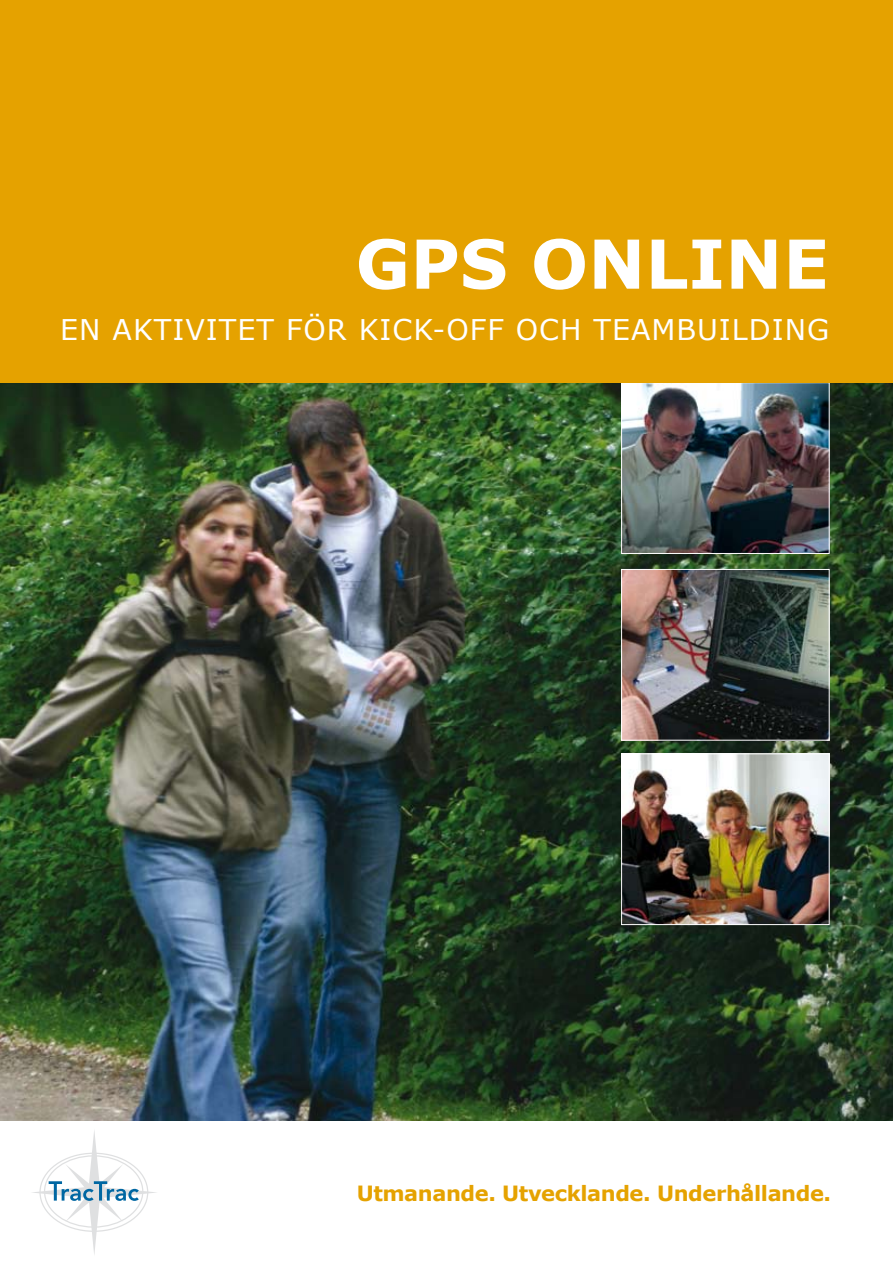
<style>
.page{position:relative;width:893px;height:1263px;background:#fff}
.page>*{position:absolute;margin:0;border:0;box-sizing:border-box;transform-origin:0 0}
.t1{font:700 67.5px "Verdana";color:#fff}
.t2{font:28.5px "Verdana";letter-spacing:.035em;color:#fff}
.t3{font:700 21px "Verdana";letter-spacing:-.02em;color:#e5a200}
</style>
<div class="page">
<img style="left:0;top:383px;width:893px;height:738px">
<img style="left:623px;top:384px;width:204px;height:168px">
<div style="left:621px;top:382px;width:208px;height:172px;border:1px solid #fff"></div>
<img style="left:623px;top:571px;width:204px;height:167px">
<div style="left:621px;top:569px;width:208px;height:171px;border:1px solid #fff"></div>
<img style="left:623px;top:755px;width:204px;height:168px">
<div style="left:621px;top:753px;width:208px;height:172px;border:1px solid #fff"></div>
<div style="left:0;top:0;width:893px;height:383px;background:#e5a200"></div>
<svg style="left:32px;top:1130px;width:124px;height:125px"></svg>
<h1 class="t1" style="left:356px;top:221px;width:475px">GPS ONLINE</h1>
<p class="t2" style="left:60px;top:311px;width:770px">EN AKTIVITET FÖR KICK-OFF OCH TEAMBUILDING</p>
<p class="t3" style="left:357px;top:1179px;width:476px">Utmanande. Utvecklande. Underhållande.</p>
</div>
